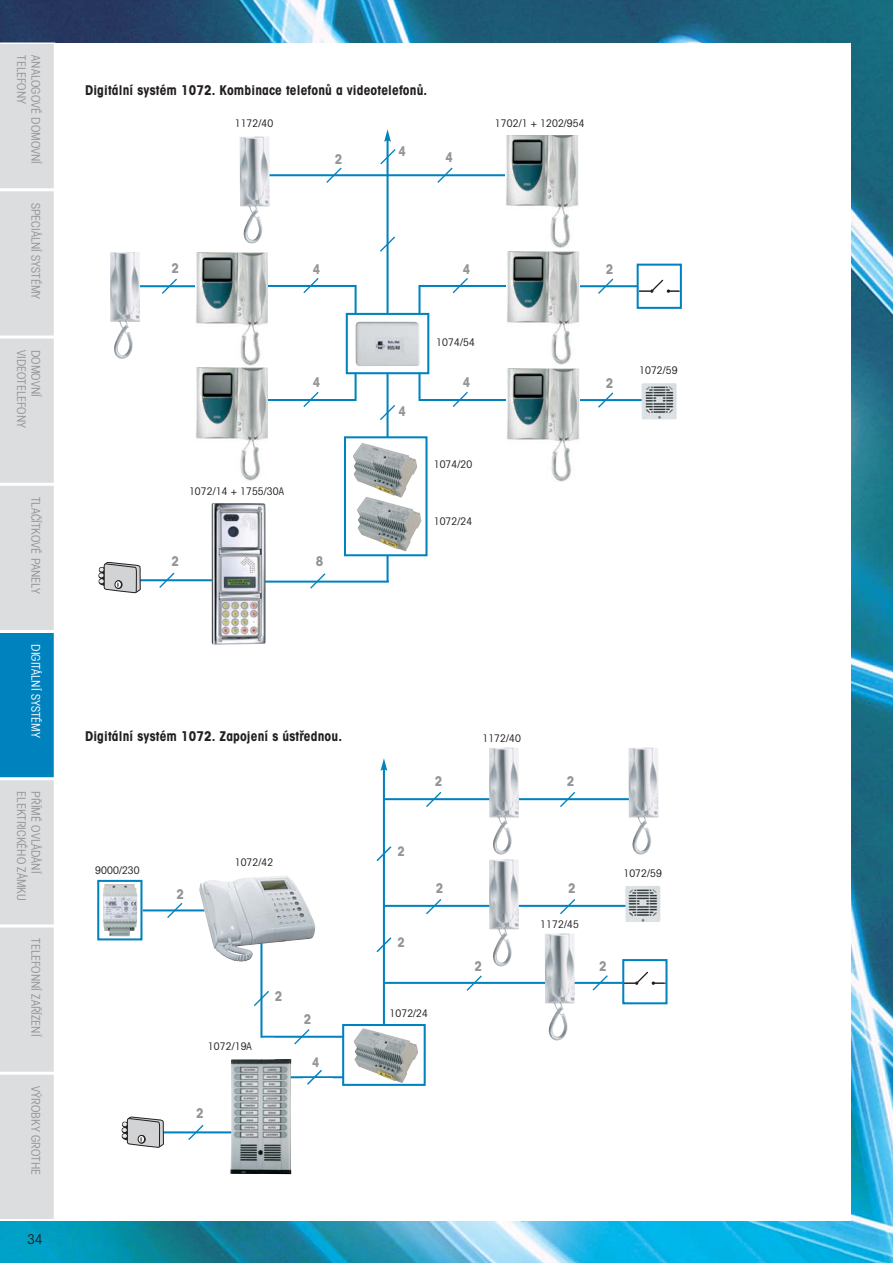
<style>
.page{position:relative;width:893px;height:1263px;background:#fff}
.page>*{position:absolute;margin:0;border:0;box-sizing:border-box;transform-origin:0 0}
.t1{font:700 condensed 13.5px "Avant Garde CE";letter-spacing:.01em;color:#231f20}
.t2{font:700 condensed 13.5px "Avant Garde CE";color:#939598}
.t3{font:condensed 13.5px "Avant Garde CE";color:#231f20}
.t4{font:700 condensed 13.2px "Avant Garde CE";color:#939598}
.t5{font:condensed 12px/14.4px "Avant Garde CE";color:#939598}
.t6{font:condensed 12px "Avant Garde CE";color:#fff}
.t7{font:condensed 10.5px "Avant Garde CE";letter-spacing:.01em;color:#231f20}
</style>
<div class="page">
<img style="left:0;top:0;width:893px;height:1263px">
<div style="left:0;top:43px;width:850px;height:1177px;background:#fff"></div>
<img style="left:354px;top:1028px;width:64px;height:55px">
<div style="left:342px;top:1024px;width:84px;height:62px;border:2px solid #0082bf"></div>
<svg style="left:625px;top:971px;width:39px;height:14px"></svg>
<img style="left:103px;top:884px;width:34px;height:52px">
<div style="left:97px;top:880px;width:45px;height:60px;border:2px solid #0082bf"></div>
<hr style="left:383px;top:768px;width:2px;height:257px;background:#0082bf">
<svg style="left:381px;top:758px;width:6px;height:13px"></svg>
<hr style="left:384px;top:905px;width:255px;height:2px;background:#0082bf">
<hr style="left:384px;top:798px;width:255px;height:2px;background:#0082bf">
<img style="left:625px;top:886px;width:36px;height:36px">
<svg style="left:425px;top:792px;width:18px;height:15px"></svg>
<svg style="left:559px;top:792px;width:18px;height:15px"></svg>
<svg style="left:425px;top:899px;width:18px;height:15px"></svg>
<svg style="left:559px;top:899px;width:18px;height:16px"></svg>
<hr style="left:384px;top:982px;width:189px;height:2px;background:#0082bf">
<svg style="left:465px;top:975px;width:18px;height:16px"></svg>
<hr style="left:551px;top:982px;width:73px;height:2px;background:#0082bf">
<svg style="left:591px;top:975px;width:18px;height:16px"></svg>
<hr style="left:143px;top:909px;width:79px;height:2px;background:#0082bf">
<svg style="left:166px;top:903px;width:18px;height:15px"></svg>
<hr style="left:262px;top:1036px;width:81px;height:2px;background:#0082bf">
<hr style="left:262px;top:1076px;width:81px;height:2px;background:#0082bf">
<svg style="left:293px;top:1029px;width:18px;height:16px"></svg>
<hr style="left:260px;top:939px;width:2px;height:129px;background:#0082bf">
<hr style="left:150px;top:1131px;width:82px;height:2px;background:#0082bf">
<svg style="left:187px;top:1124px;width:18px;height:16px"></svg>
<svg style="left:121px;top:1117px;width:43px;height:31px"></svg>
<img style="left:230px;top:1059px;width:61px;height:115px">
<svg style="left:254px;top:989px;width:15px;height:18px"></svg>
<img style="left:496px;top:817px;width:23px;height:34px">
<img style="left:496px;top:929px;width:23px;height:34px">
<img style="left:552px;top:1003px;width:23px;height:34px">
<img style="left:636px;top:817px;width:22px;height:34px">
<img style="left:199px;top:875px;width:116px;height:87px">
<div style="left:622px;top:959px;width:45px;height:45px;border:2px solid #0082bf"></div>
<hr style="left:387px;top:533px;width:2px;height:49px;background:#0082bf">
<hr style="left:387px;top:374px;width:2px;height:100px;background:#0082bf">
<div style="left:345px;top:437px;width:81px;height:118px;background:#fff"></div>
<div style="left:344px;top:436px;width:83px;height:120px;border:2px solid #0082bf"></div>
<img style="left:357px;top:498px;width:64px;height:53px">
<img style="left:356px;top:322px;width:64px;height:44px">
<div style="left:346px;top:313px;width:83px;height:61px;border:2px solid #0082bf"></div>
<hr style="left:387px;top:139px;width:2px;height:175px;background:#0082bf">
<svg style="left:384px;top:129px;width:7px;height:13px"></svg>
<svg style="left:268px;top:278px;width:90px;height:37px"></svg>
<svg style="left:417px;top:278px;width:89px;height:37px"></svg>
<svg style="left:417px;top:371px;width:89px;height:36px"></svg>
<svg style="left:268px;top:371px;width:90px;height:36px"></svg>
<hr style="left:265px;top:174px;width:260px;height:2px;background:#0082bf">
<svg style="left:325px;top:167px;width:18px;height:16px"></svg>
<svg style="left:436px;top:167px;width:18px;height:16px"></svg>
<hr style="left:139px;top:285px;width:69px;height:2px;background:#0082bf">
<svg style="left:160px;top:278px;width:18px;height:16px"></svg>
<hr style="left:575px;top:285px;width:62px;height:2px;background:#0082bf">
<svg style="left:597px;top:278px;width:18px;height:16px"></svg>
<hr style="left:575px;top:399px;width:78px;height:2px;background:#0082bf">
<svg style="left:597px;top:392px;width:18px;height:16px"></svg>
<svg style="left:640px;top:279px;width:39px;height:14px"></svg>
<div style="left:637px;top:264px;width:45px;height:45px;border:2px solid #0082bf"></div>
<img style="left:641px;top:383px;width:36px;height:36px">
<svg style="left:380px;top:403px;width:15px;height:19px"></svg>
<hr style="left:254px;top:581px;width:135px;height:2px;background:#0082bf">
<svg style="left:309px;top:573px;width:18px;height:16px"></svg>
<hr style="left:135px;top:579px;width:83px;height:2px;background:#0082bf">
<svg style="left:158px;top:572px;width:18px;height:16px"></svg>
<svg style="left:98px;top:562px;width:42px;height:31px"></svg>
<img style="left:212px;top:503px;width:54px;height:142px">
<svg style="left:380px;top:235px;width:15px;height:18px"></svg>
<svg style="left:380px;top:148px;width:16px;height:18px"></svg>
<img style="left:247px;top:206px;width:22px;height:34px">
<img style="left:117px;top:321px;width:23px;height:34px">
<img style="left:195px;top:253px;width:73px;height:112px">
<img style="left:196px;top:368px;width:72px;height:112px">
<img style="left:507px;top:252px;width:72px;height:112px">
<img style="left:507px;top:369px;width:72px;height:112px">
<img style="left:506px;top:135px;width:72px;height:113px">
<img style="left:353px;top:443px;width:64px;height:55px">
<svg style="left:0;top:44px;width:54px;height:1175px;background:#c1d2da"></svg>
<svg style="left:306px;top:1070px;width:18px;height:15px"></svg>
<svg style="left:376px;top:937px;width:15px;height:15px"></svg>
<svg style="left:376px;top:846px;width:15px;height:15px"></svg>
<div style="left:258px;top:1038px;width:17px;height:21px;background:#fff"></div>
<p class="t5" style="left:27px;top:55px;width:50px;rotate:90deg">TELEFONY</p>
<p class="t5" style="left:42px;top:55px;width:110px;rotate:90deg">ANALOGOVÉ DOMOVNÍ</p>
<p class="t5" style="left:42px;top:203px;width:98px;rotate:90deg">SPECIÁLNÍ SYSTÉMY</p>
<p class="t5" style="left:42px;top:350px;width:79px;rotate:90deg">DOMOVNÍ<br>VIDEOTELEFONY</p>
<p class="t5" style="left:42px;top:497px;width:98px;rotate:90deg">TLAČÍTKOVÉ PANELY</p>
<p class="t6" style="left:40px;top:644px;width:95px;rotate:90deg">DIGITÁLNÍ SYSTÉMY</p>
<p class="t5" style="left:27px;top:791px;width:111px;rotate:90deg">ELEKTRICKÉHO ZÁMKU</p>
<p class="t5" style="left:42px;top:791px;width:83px;rotate:90deg">PŘÍMÉ OVLÁDÁNÍ</p>
<p class="t5" style="left:42px;top:938px;width:99px;rotate:90deg">TELEFONNÍ ZAŘÍZENÍ</p>
<p class="t5" style="left:42px;top:1086px;width:90px;rotate:90deg">VÝROBKY GROTHE</p>
<p class="t3" style="left:27px;top:1234px;width:17px">34</p>
<p class="t1" style="left:85px;top:86px;width:344px">Digitální systém 1072. Kombinace telefonů a videotelefonů.</p>
<p class="t7" style="left:235px;top:120px;width:40px">1172/40</p>
<p class="t7" style="left:495px;top:120px;width:91px">1702/1 + 1202/954</p>
<p class="t2" style="left:335px;top:155px;width:9px">2</p>
<p class="t2" style="left:398px;top:147px;width:9px">4</p>
<p class="t2" style="left:446px;top:153px;width:9px">4</p>
<p class="t2" style="left:171px;top:264px;width:9px">2</p>
<p class="t7" style="left:189px;top:488px;width:97px">1072/14 + 1755/30A</p>
<p class="t2" style="left:171px;top:557px;width:9px">2</p>
<p class="t2" style="left:313px;top:264px;width:9px">4</p>
<p class="t2" style="left:463px;top:264px;width:9px">4</p>
<p class="t2" style="left:606px;top:264px;width:9px">2</p>
<p class="t7" style="left:436px;top:338px;width:40px">1074/54</p>
<p class="t2" style="left:313px;top:378px;width:9px">4</p>
<p class="t2" style="left:463px;top:378px;width:9px">4</p>
<p class="t2" style="left:606px;top:378px;width:9px">2</p>
<p class="t2" style="left:398px;top:406px;width:9px">4</p>
<p class="t7" style="left:434px;top:460px;width:40px">1074/20</p>
<p class="t2" style="left:316px;top:556px;width:9px">8</p>
<p class="t7" style="left:434px;top:517px;width:40px">1072/24</p>
<p class="t7" style="left:639px;top:366px;width:40px">1072/59</p>
<p class="t1" style="left:85px;top:731px;width:259px">Digitální systém 1072. Zapojení s ústřednou.</p>
<p class="t7" style="left:95px;top:866px;width:46px">9000/230</p>
<p class="t2" style="left:176px;top:889px;width:9px">2</p>
<p class="t7" style="left:235px;top:858px;width:40px">1072/42</p>
<p class="t7" style="left:208px;top:1042px;width:45px">1072/19A</p>
<p class="t2" style="left:196px;top:1109px;width:9px">2</p>
<p class="t2" style="left:275px;top:991px;width:9px">2</p>
<p class="t2" style="left:304px;top:1015px;width:9px">2</p>
<p class="t2" style="left:313px;top:1057px;width:9px">2</p>
<p class="t4" style="left:312px;top:1058px;width:9px">4</p>
<p class="t4" style="left:397px;top:846px;width:9px">2</p>
<p class="t4" style="left:397px;top:937px;width:9px">2</p>
<p class="t2" style="left:435px;top:776px;width:9px">2</p>
<p class="t2" style="left:436px;top:883px;width:9px">2</p>
<p class="t7" style="left:389px;top:1009px;width:40px">1072/24</p>
<p class="t7" style="left:482px;top:734px;width:40px">1172/40</p>
<p class="t2" style="left:567px;top:776px;width:9px">2</p>
<p class="t2" style="left:568px;top:883px;width:9px">2</p>
<p class="t7" style="left:540px;top:920px;width:40px">1172/45</p>
<p class="t2" style="left:475px;top:961px;width:9px">2</p>
<p class="t2" style="left:599px;top:961px;width:9px">2</p>
<p class="t7" style="left:623px;top:870px;width:40px">1072/59</p>
</div>
